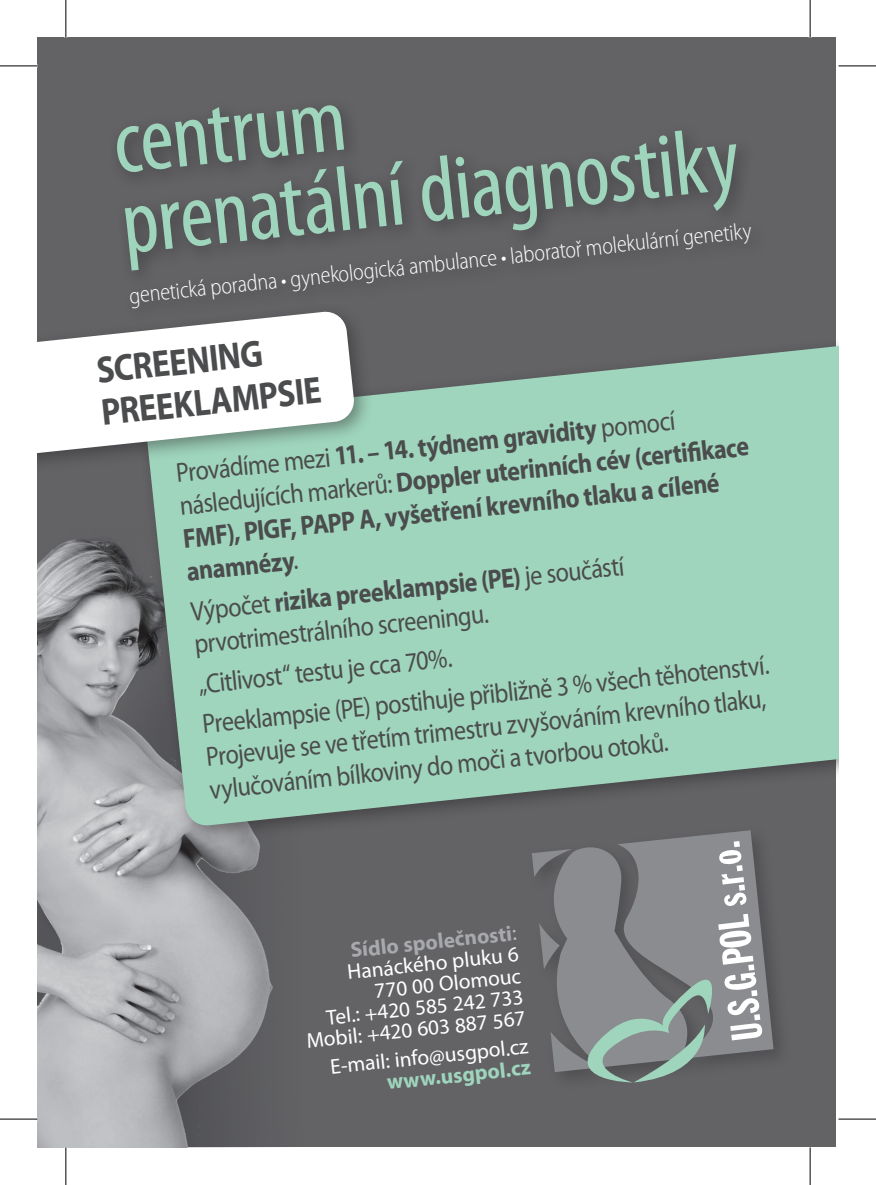
<style>
.page{position:relative;width:876px;height:1185px;background:#fff}
.page>*{position:absolute;margin:0;border:0;box-sizing:border-box;transform-origin:0 0}
.t1{font:condensed 92.5px/80.5px "Myriad Pro";color:#9fd5bd}
.t2{font:700 37.75px/42.5px "Myriad Pro";color:#4b4c4d;scale:.88 1}
.t3{font:27.5px/33px "Myriad Pro";color:#4b4c4d;scale:.88 1}
.t4{font:700 27.5px/33px "Myriad Pro";color:#4b4c4d;scale:.88 1}
.t5{font:300 semi-condensed 23.5px "Myriad Pro";color:#fff;scale:.95 1}
.t6{font:21.5px/21.2px "Myriad Pro";color:#fff;text-align:right}
.t7{font:700 21.5px "Myriad Pro";color:#9fd5bd}
.s1{font-weight:400}
.s2{font-weight:700}
.s3{font-weight:700;color:#a8a9ad}
.s4{color:#bcbdc0}
</style>
<div class="page">
<div style="left:38px;top:38px;width:798px;height:1109px;background:#636366"></div>
<div style="left:108px;top:96px;width:661px;height:231px;background:#231f20;opacity:.5"></div>
<img style="left:38px;top:539px;width:235px;height:608px">
<div style="left:138px;top:335px;width:700px;height:508px;background:#231f20;opacity:.45"></div>
<svg style="left:146px;top:343px;width:692px;height:483px;background:#96c5b1"></svg>
<div style="left:526px;top:824px;width:266px;height:266px;background:#636366"></div>
<svg style="left:532px;top:853px;width:5px;height:23px"></svg>
<svg style="left:537px;top:830px;width:243px;height:229px;fill:#8a8c8f"></svg>
<svg style="left:539px;top:913px;width:223px;height:169px"></svg>
<svg style="left:721px;top:873px;width:26px;height:33px"></svg>
<svg style="left:736px;top:864px;width:7px;height:7px"></svg>
<svg style="left:719px;top:849px;width:23px;height:15px"></svg>
<svg style="left:734px;top:840px;width:6px;height:7px"></svg>
<div style="left:38px;top:302px;width:336px;height:183px;background:#231f20;opacity:.45"></div>
<svg style="left:38px;top:310px;width:317px;height:156px;background:#d6ddda"></svg>
<svg style="left:809px;top:0;width:1px;height:37px"></svg>
<svg style="left:809px;top:1147px;width:1px;height:37px"></svg>
<hr style="left:0;top:65px;width:38px;height:1px;background:#000001">
<hr style="left:838px;top:65px;width:38px;height:1px;background:#000001">
<hr style="left:0;top:1118px;width:38px;height:1px;background:#000001">
<hr style="left:838px;top:1118px;width:38px;height:1px;background:#000001">
<hr style="left:65px;top:0;width:1px;height:37px;background:#000001">
<hr style="left:65px;top:1147px;width:1px;height:37px;background:#000001">
<hr style="left:810px;top:0;width:1px;height:37px;background:#000001">
<hr style="left:810px;top:1147px;width:1px;height:37px;background:#000001">
<h1 class="t1" style="left:109px;top:102px;width:622px;rotate:-6deg">centrum<br>prenatální diagnostiky</h1>
<p class="t5" style="left:128px;top:282px;width:660px;rotate:-6deg">genetická poradna • gynekologická ambulance • laboratoř molekulární genetiky</p>
<h2 class="t2" style="left:94px;top:348px;width:253px;rotate:-6deg">SCREENING<br>PREEKLAMPSIE</h2>
<p class="t4" style="left:174px;top:455px;width:652px;rotate:-6deg"><span class="s1">Provádíme mezi</span> 11. – 14. týdnem gravidity <span class="s1">pomocí následujících markerů:</span> Doppler uterinních cév (certifi kace FMF), PlGF, PAPP A, vyšetření krevního tlaku a cílené anamnézy<span class="s1">.</span></p>
<p class="t3" style="left:189px;top:594px;width:496px;rotate:-6deg">Výpočet <span class="s2">rizika preeklampsie (PE)</span> je součástí prvotrimestrálního screeningu.</p>
<p class="t3" style="left:196px;top:663px;width:649px;line-height:40px;rotate:-6deg">„Citlivost“ testu je cca 70%.<br>Preeklampsie (PE) postihuje přibližně 3 % všech těhotenství.</p>
<p class="t3" style="left:204px;top:739px;width:641px;rotate:-6deg">Projevuje se ve třetím trimestru zvyšováním krevního tlaku, vylučováním bílkoviny do moči a tvorbou otoků.</p>
<p class="t6" style="left:296px;top:944px;width:221px;rotate:-6deg"><span class="s3">Sídlo společnosti</span><span class="s4">:<br></span>Hanáckého pluku 6<br>770 00 Olomouc<br>Tel.: +420 585 242 733<br>Mobil: +420 603 887 567</p>
<p class="t6" style="left:329px;top:1055px;width:200px;rotate:-6deg">E-mail: info@usgpol.cz</p>
<p class="t7" style="left:385px;top:1067px;width:146px;rotate:-6deg">www.usgpol.cz</p>
</div>
